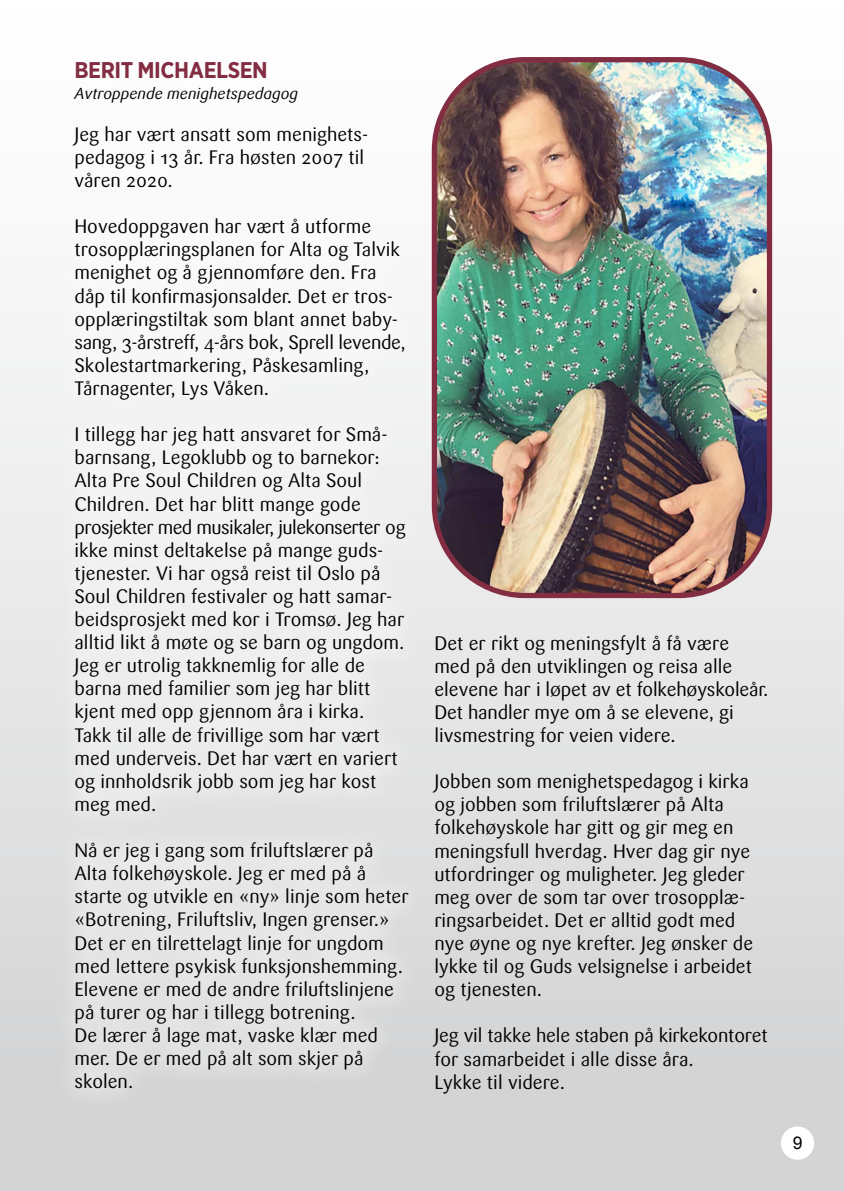
<style>
.page{position:relative;width:844px;height:1191px;background:#fff}
.page>*{position:absolute;margin:0;border:0;box-sizing:border-box;transform-origin:0 0}
.t1{font:700 22.75px "Gotham Narrow";letter-spacing:-.02em;color:#832d42}
.t2{font:19.25px/23.1px "Sari";color:#000}
.t3{font:17.5px "Arial";color:#000}
.t4{font:italic 15.75px "Sari";color:#000}
</style>
<div class="page">
<div style="left:0;top:0;width:843px;height:1191px;background:linear-gradient(to bottom,#fff,#d1d1d3)"></div>
<div style="left:53px;top:39px;width:375px;height:1070px;background:#fff;opacity:.75"></div>
<img style="left:434px;top:60px;width:335px;height:535px">
<div style="left:431px;top:57px;width:341px;height:541px;border:5px solid #832d42;border-radius:90px"></div>
<div style="left:780px;top:1126px;width:34px;height:33px;background:#fff;border-radius:50%"></div>
<p class="t1" style="left:74px;top:55px;width:195px">BERIT MICHAELSEN</p>
<p class="t4" style="left:74px;top:84px;width:225px">Avtroppende menighetspedagog</p>
<p class="t2" style="left:74px;top:123px;width:295px">Jeg har vært ansatt som menighets&shy;pedagog i 13 år. Fra høsten 2007 til våren 2020.</p>
<p class="t2" style="left:74px;top:215px;width:333px">Hovedoppgaven har vært å utforme trosopplæringsplanen for Alta og Talvik menighet og å gjennomføre den. Fra dåp til konfirmasjonsalder. Det er tros&shy;opplæringstiltak som blant annet baby&shy;sang, 3-årstreff, 4-års bok, Sprell levende, Skolestartmarkering, Påskesamling, Tårnagenter, Lys Våken.</p>
<p class="t2" style="left:74px;top:423px;width:332px">I tillegg har jeg hatt ansvaret for Små&shy;barnsang, Legoklubb og to barnekor:<br>Alta Pre Soul Children og Alta Soul Children. Det har blitt mange gode prosjekter med musikaler, julekonserter og ikke minst deltakelse på mange guds&shy;tjenester. Vi har også reist til Oslo på Soul Children festivaler og hatt samar&shy;beidsprosjekt med kor i Tromsø. Jeg har alltid likt å møte og se barn og ungdom.<br>Jeg er utrolig takknemlig for alle de barna med familier som jeg har blitt kjent med opp gjennom åra i kirka.<br>Takk til alle de frivillige som har vært med underveis. Det har vært en variert og innholdsrik jobb som jeg har kost meg med.</p>
<p class="t2" style="left:74px;top:839px;width:335px">Nå er jeg i gang som friluftslærer på Alta folkehøyskole. Jeg er med på å starte og utvikle en «ny» linje som heter «Botrening, Friluftsliv, Ingen grenser.» Det er en tilrettelagt linje for ungdom med lettere psykisk funksjonshemming.<br>Elevene er med de andre friluftslinjene på turer og har i tillegg botrening.<br>De lærer å lage mat, vaske klær med mer. De er med på alt som skjer på skolen.</p>
<p class="t2" style="left:434px;top:631px;width:335px">Det er rikt og meningsfylt å få være med på den utviklingen og reisa alle elevene har i løpet av et folkehøyskoleår.<br>Det handler mye om å se elevene, gi livsmestring for veien videre.</p>
<p class="t2" style="left:434px;top:770px;width:320px">Jobben som menighetspedagog i kirka og jobben som friluftslærer på Alta folkehøyskole har gitt og gir meg en meningsfull hverdag. Hver dag gir nye utfordringer og muligheter. Jeg gleder meg over de som tar over trosopplæ&shy;ringsarbeidet. Det er alltid godt med nye øyne og nye krefter. Jeg ønsker de lykke til og Guds velsignelse i arbeidet og tjenesten.</p>
<p class="t2" style="left:434px;top:1024px;width:335px">Jeg vil takke hele staben på kirkekontoret for samarbeidet i alle disse åra.<br>Lykke til videre.</p>
<p class="t3" style="left:792px;top:1131px;width:11px">9</p>
</div>
